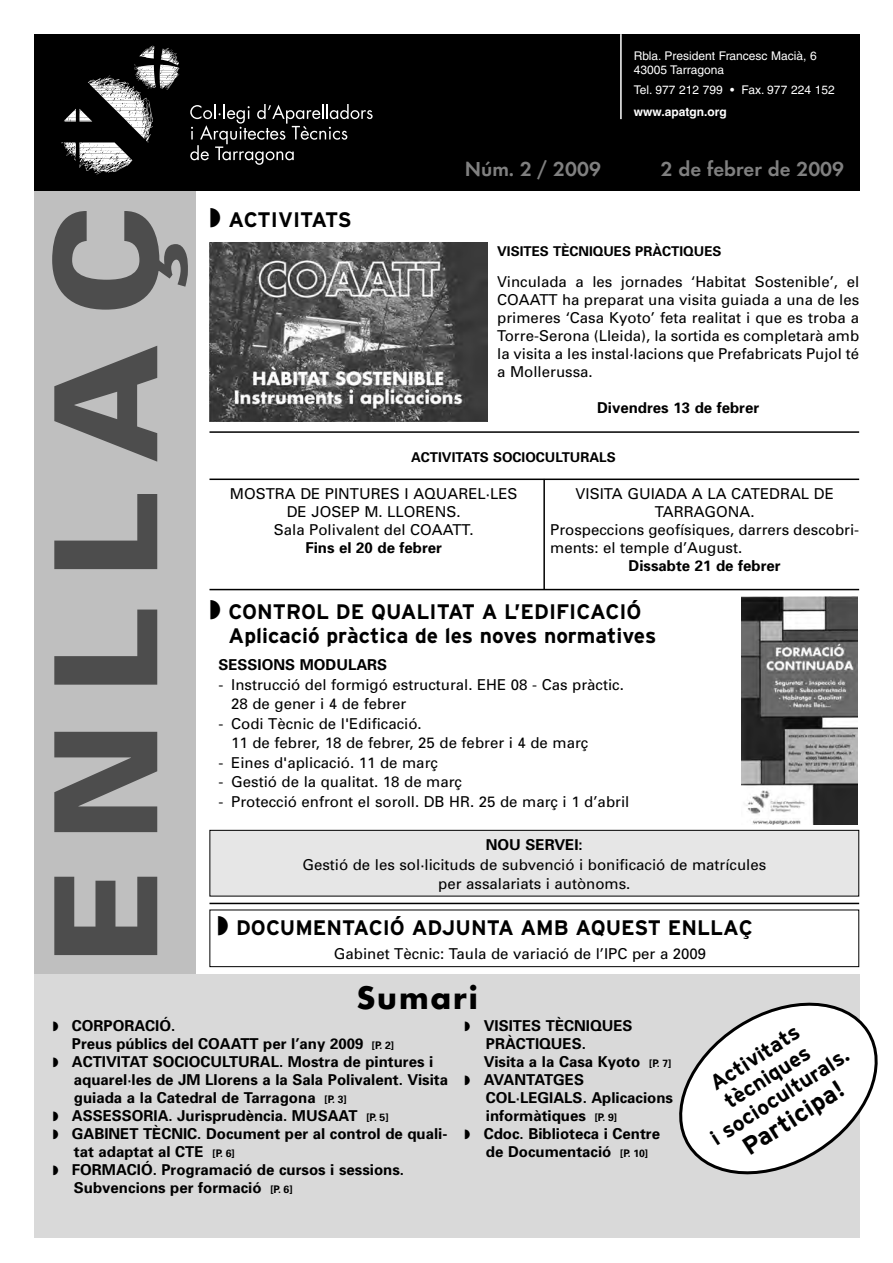
<style>
.page{position:relative;width:893px;height:1263px;background:#fff}
.page>*{position:absolute;margin:0;border:0;box-sizing:border-box;transform-origin:0 0}
.t1{font:900 142.5px "Univers";letter-spacing:.2em;color:#4d4d4d}
.t2{font:700 30px "Futura";letter-spacing:.07em;color:#000}
.t3{font:700 24.9px "Interstate";color:#000}
.t4{font:700 21.3px/23.1px "Interstate";color:#000;text-align:center}
.t5{font:700 21px/24px "Interstate";color:#000}
.t6{font:600 21px "Futura";color:#808080}
.t7{font:15px/18px "Univers";color:#000}
.t8{font:700 15px "Univers";color:#000}
.t9{font:700 13.5px "Univers";color:#000}
.t10{font:12px/14.4px "Helvetica";color:#fff}
.t11{font:700 12px "Helvetica";color:#fff}
.s1{font-size:10.5px}
</style>
<div class="page">
<svg style="left:209px;top:830px;width:650px;height:137px"></svg>
<div style="left:34px;top:191px;width:162px;height:789px;background:#bfbfbf"></div>
<div style="left:34px;top:34px;width:825px;height:157px;background:#000"></div>
<div style="left:34px;top:974px;width:825px;height:264px;background:#d9d9d9"></div>
<svg style="left:61px;top:46px;width:118px;height:128px"></svg>
<svg style="left:190px;top:104px;width:182px;height:61px"></svg>
<hr style="left:620px;top:34px;width:1px;height:85px;background:#fff">
<svg style="left:679px;top:993px;width:199px;height:191px"></svg>
<hr style="left:209px;top:431px;width:650px;height:2px;background:#000">
<img style="left:209px;top:243px;width:279px;height:178px">
<hr style="left:209px;top:903px;width:650px;height:1px;background:#000">
<hr style="left:543px;top:479px;width:2px;height:111px;background:#000">
<hr style="left:209px;top:589px;width:650px;height:1px;background:#000">
<hr style="left:209px;top:479px;width:650px;height:1px;background:#000">
<img style="left:742px;top:596px;width:115px;height:228px">
<p class="t10" style="left:633px;top:49px;width:185px">Rbla. President Francesc Macià, 6<br>43005 Tarragona</p>
<p class="t10" style="left:633px;top:84px;width:202px">Tel. 977 212 799 • Fax. 977 224 152</p>
<p class="t11" style="left:633px;top:107px;width:94px">www.apatgn.org</p>
<h1 class="t1" style="left:54px;top:965px;width:761px;rotate:-90deg">ENLLAÇ</h1>
<h3 class="t5" style="left:209px;top:209px;width:144px">◗ ACTIVITATS</h3>
<h3 class="t6" style="left:465px;top:160px;width:138px">Núm. 2 / 2009</h3>
<h3 class="t6" style="left:661px;top:160px;width:185px">2 de febrer de 2009</h3>
<p class="t9" style="left:497px;top:247px;width:226px">VISITES TÈCNIQUES PRÀCTIQUES</p>
<p class="t7" style="left:497px;top:274px;width:363px;text-align:justify">Vinculada a les jornades ‘Habitat Sostenible’, el COAATT ha preparat una visita guiada a una de les primeres ‘Casa Kyoto’ feta realitat i que es troba a Torre-Serona (Lleida), la sortida es completarà amb la visita a les instal·lacions que Prefabricats Pujol té a Mollerussa.</p>
<p class="t8" style="left:597px;top:402px;width:164px">Divendres 13 de febrer</p>
<p class="t9" style="left:411px;top:452px;width:206px">ACTIVITATS SOCIOCULTURALS</p>
<p class="t7" style="left:230px;top:486px;width:289px;text-align:center">MOSTRA DE PINTURES I AQUAREL·LES<br>DE JOSEP M. LLORENS.<br>Sala Polivalent del COAATT.</p>
<p class="t8" style="left:305px;top:542px;width:138px">Fins el 20 de febrer</p>
<p class="t7" style="left:575px;top:486px;width:260px">VISITA GUIADA A LA CATEDRAL DE</p>
<p class="t7" style="left:654px;top:504px;width:101px">TARRAGONA.</p>
<p class="t7" style="left:550px;top:522px;width:310px">Prospeccions geofísiques, darrers descobri-</p>
<p class="t7" style="left:550px;top:540px;width:194px">ments: el temple d’August.</p>
<p class="t8" style="left:628px;top:560px;width:154px">Dissabte 21 de febrer</p>
<h3 class="t5" style="left:229px;top:601px;width:429px;text-indent:-19px">◗ CONTROL DE QUALITAT A L’EDIFICACIÓ<br>Aplicació pràctica de les noves normatives</h3>
<p class="t8" style="left:218px;top:659px;width:170px">SESSIONS MODULARS</p>
<p class="t7" style="left:231px;top:676px;width:394px;line-height:19.5px;text-indent:-13px">- Instrucció del formigó estructural. EHE 08 - Cas pràctic.<br>28 de gener i 4 de febrer</p>
<p class="t7" style="left:231px;top:715px;width:359px;line-height:19.5px;text-indent:-13px">- Codi Tècnic de l'Edificació.<br>11 de febrer, 18 de febrer, 25 de febrer i 4 de març</p>
<p class="t7" style="left:218px;top:755px;width:221px">- Eines d'aplicació. 11 de març</p>
<p class="t7" style="left:218px;top:774px;width:245px">- Gestió de la qualitat. 18 de març</p>
<p class="t7" style="left:218px;top:794px;width:412px">- Protecció enfront el soroll. DB HR. 25 de març i 1 d’abril</p>
<p class="t8" style="left:486px;top:839px;width:98px">NOU SERVEI:</p>
<p class="t7" style="left:302px;top:856px;width:465px;line-height:19.5px;text-align:center">Gestió de les sol·licituds de subvenció i bonificació de matrícules per assalariats i autònoms.</p>
<h3 class="t5" style="left:217px;top:917px;width:537px">◗ DOCUMENTACIÓ ADJUNTA AMB AQUEST ENLLAÇ</h3>
<p class="t7" style="left:334px;top:946px;width:374px">Gabinet Tècnic: Taula de variació de l’IPC per a 2009</p>
<h2 class="t2" style="left:356px;top:984px;width:123px">Sumari</h2>
<p class="t8" style="left:53px;top:1021px;width:124px">◗ CORPORACIÓ.</p>
<p class="t8" style="left:72px;top:1039px;width:324px">Preus públics del COAATT per l’any 2009 <span class="s1">[P. 2]</span></p>
<p class="t8" style="left:53px;top:1057px;width:382px">◗ ACTIVITAT SOCIOCULTURAL. Mostra de pintures i</p>
<p class="t8" style="left:74px;top:1075px;width:375px">aquarel·les de JM Llorens a la Sala Polivalent. Visita</p>
<p class="t8" style="left:74px;top:1093px;width:274px">guiada a la Catedral de Tarragona <span class="s1">[P. 3]</span></p>
<p class="t8" style="left:53px;top:1111px;width:337px">◗ ASSESSORIA. Jurisprudència. MUSAAT <span class="s1">[P. 5]</span></p>
<p class="t8" style="left:53px;top:1129px;width:396px">◗ GABINET TÈCNIC. Document per al control de quali-</p>
<p class="t8" style="left:74px;top:1147px;width:162px">tat adaptat al CTE <span class="s1">[P. 6]</span></p>
<p class="t8" style="left:53px;top:1165px;width:353px">◗ FORMACIÓ. Programació de cursos i sessions.</p>
<p class="t8" style="left:74px;top:1183px;width:220px">Subvencions per formació <span class="s1">[P. 6]</span></p>
<p class="t8" style="left:464px;top:1021px;width:169px">◗ VISITES TÈCNIQUES</p>
<p class="t8" style="left:486px;top:1039px;width:102px">PRÀCTIQUES.</p>
<p class="t8" style="left:484px;top:1057px;width:189px">Visita a la Casa Kyoto <span class="s1">[P. 7]</span></p>
<p class="t8" style="left:464px;top:1075px;width:121px">◗ AVANTATGES</p>
<p class="t8" style="left:486px;top:1093px;width:189px">COL·LEGIALS. Aplicacions</p>
<p class="t8" style="left:486px;top:1111px;width:133px">informàtiques <span class="s1">[P. 9]</span></p>
<p class="t8" style="left:464px;top:1129px;width:197px">◗ Cdoc. Biblioteca i Centre</p>
<p class="t8" style="left:486px;top:1147px;width:164px">de Documentació <span class="s1">[P. 10]</span></p>
<h3 class="t4" style="left:682px;top:1093px;width:161px;rotate:-33deg">Activitats tècniques<br>i socioculturals.</h3>
<h3 class="t3" style="left:739px;top:1141px;width:117px;rotate:-33deg">Participa!</h3>
</div>
